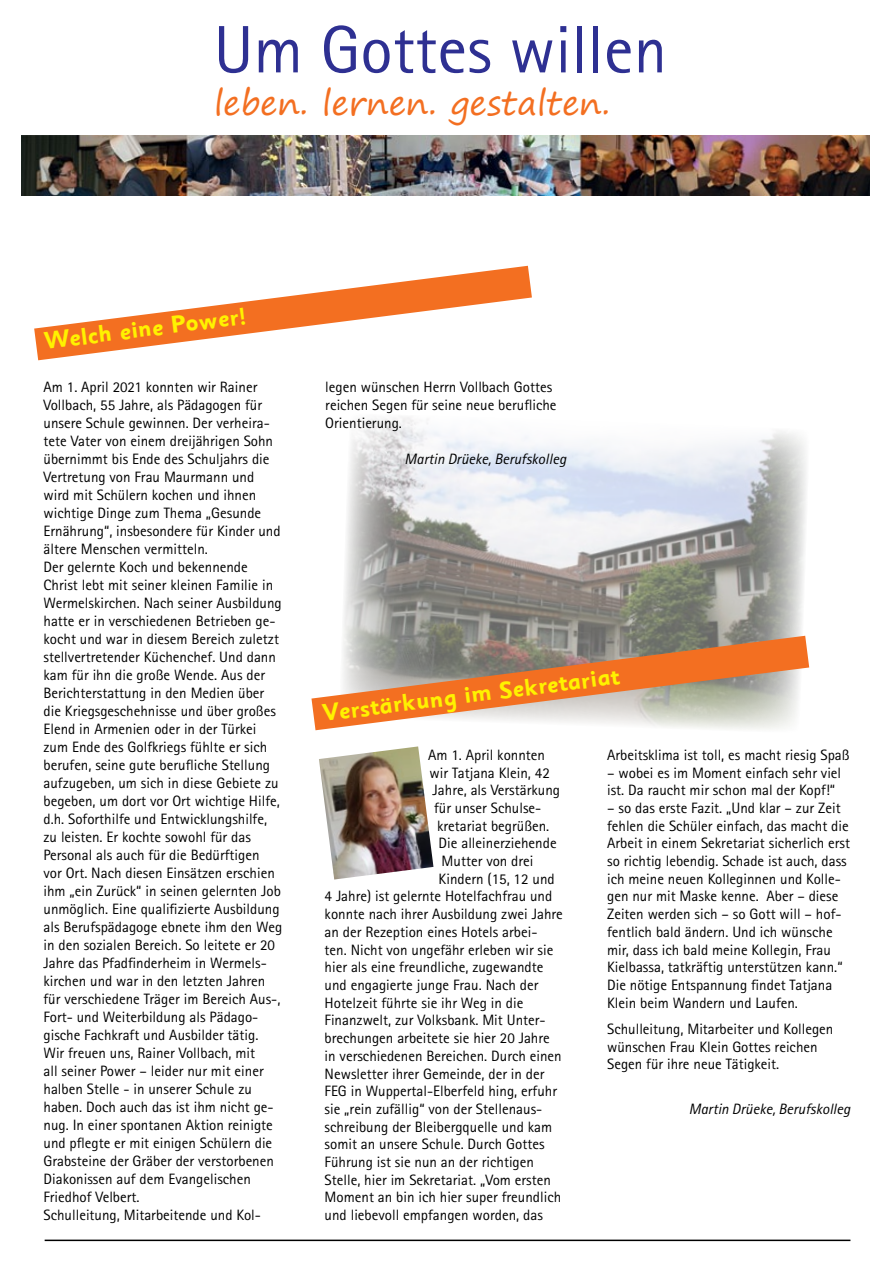
<style>
.page{position:relative;width:893px;height:1263px;background:#fff}
.page>*{position:absolute;margin:0;border:0;box-sizing:border-box;transform-origin:0 0}
.t1{font:67.05px "Rotis Sans Serif";color:#2e3092}
.t2{font:33.6px "Segoe Print";color:#f36f21}
.t3{font:700 24px "Sassoon Sans";color:#fff200}
.t4{font:15px/18px "Rotis Sans Serif";color:#000}
.t5{font:italic 15px "Rotis Sans Serif";color:#000}
</style>
<div class="page">
<img style="left:343px;top:417px;width:467px;height:251px">
<img style="left:21px;top:136px;width:849px;height:59px">
<svg style="left:34px;top:266px;width:498px;height:94px"></svg>
<img style="left:319px;top:746px;width:114px;height:133px">
<svg style="left:311px;top:636px;width:498px;height:94px;background:#cfa284"></svg>
<hr style="left:45px;top:1239px;width:805px;height:2px;background:#000">
<h1 class="t1" style="left:214px;top:10px;width:455px">Um Gottes willen</h1>
<h2 class="t2" style="left:214px;top:73px;width:398px">leben. lernen. gestalten.</h2>
<h3 class="t3" style="left:43px;top:326px;width:205px;rotate:-7deg">Welch eine Power!</h3>
<p class="t4" style="left:44px;top:378px;width:240px">Am 1. April 2021 konnten wir Rainer Vollbach, 55 Jahre, als Pädagogen für unsere Schule gewinnen. Der verheira&shy;tete Vater von einem dreijährigen Sohn übernimmt bis Ende des Schuljahrs die Vertretung von Frau Maurmann und wird mit Schülern kochen und ihnen wichtige Dinge zum Thema „Gesunde Ernährung“, insbesondere für Kinder und ältere Menschen vermitteln.<br>Der gelernte Koch und bekennende Christ lebt mit seiner kleinen Familie in Wermelskirchen. Nach seiner Ausbildung hatte er in verschiedenen Betrieben ge&shy;kocht und war in diesem Bereich zuletzt stellvertretender Küchenchef. Und dann kam für ihn die große Wende. Aus der Berichterstattung in den Medien über die Kriegsgeschehnisse und über großes Elend in Armenien oder in der Türkei zum Ende des Golfkriegs fühlte er sich berufen, seine gute berufliche Stellung aufzugeben, um sich in diese Gebiete zu begeben, um dort vor Ort wichtige Hilfe, d.h. Soforthilfe und Entwicklungshilfe, zu leisten. Er kochte sowohl für das Personal als auch für die Bedürftigen<br>vor Ort. Nach diesen Einsätzen erschien ihm „ein Zurück“ in seinen gelernten Job unmöglich. Eine qualifizierte Ausbildung als Berufspädagoge ebnete ihm den Weg in den sozialen Bereich. So leitete er 20<br>Jahre das Pfadfinderheim in Wermels&shy;kirchen und war in den letzten Jahren für verschiedene Träger im Bereich Aus-, Fort- und Weiterbildung als Pädago&shy;gische Fachkraft und Ausbilder tätig.<br>Wir freuen uns, Rainer Vollbach, mit<br>all seiner Power – leider nur mit einer halben Stelle - in unserer Schule zu haben. Doch auch das ist ihm nicht ge&shy;nug. In einer spontanen Aktion reinigte und pflegte er mit einigen Schülern die Grabsteine der Gräber der verstorbenen Diakonissen auf dem Evangelischen Friedhof Velbert.<br>Schulleitung, Mitarbeitende und Kol-</p>
<p class="t4" style="left:325px;top:378px;width:233px">legen wünschen Herrn Vollbach Gottes reichen Segen für seine neue berufliche<br>Orientierung.</p>
<p class="t5" style="left:405px;top:450px;width:163px">Martin Drüeke, Berufskolleg</p>
<h3 class="t3" style="left:321px;top:698px;width:301px;rotate:-7deg">Verstärkung im Sekretariat</h3>
<p class="t4" style="left:428px;top:746px;width:118px">Am 1. April konnten</p>
<p class="t4" style="left:430px;top:763px;width:122px">wir Tatjana Klein, 42</p>
<p class="t4" style="left:433px;top:781px;width:129px">Jahre, als Verstärkung</p>
<p class="t4" style="left:434px;top:799px;width:109px">für unser Schulse-</p>
<p class="t4" style="left:437px;top:816px;width:114px">kretariat begrüßen.</p>
<p class="t4" style="left:439px;top:834px;width:120px">Die alleinerziehende</p>
<p class="t4" style="left:442px;top:852px;width:93px">Mutter von drei</p>
<p class="t4" style="left:439px;top:870px;width:118px">Kindern (15, 12 und</p>
<p class="t4" style="left:325px;top:887px;width:229px">4 Jahre) ist gelernte Hotelfachfrau und</p>
<p class="t4" style="left:325px;top:905px;width:240px">konnte nach ihrer Ausbildung zwei Jahre</p>
<p class="t4" style="left:325px;top:923px;width:214px">an der Rezeption eines Hotels arbei-</p>
<p class="t4" style="left:325px;top:940px;width:230px">ten. Nicht von ungefähr erleben wir sie</p>
<p class="t4" style="left:325px;top:958px;width:220px">hier als eine freundliche, zugewandte</p>
<p class="t4" style="left:325px;top:976px;width:215px">und engagierte junge Frau. Nach der</p>
<p class="t4" style="left:325px;top:993px;width:200px">Hotelzeit führte sie ihr Weg in die</p>
<p class="t4" style="left:325px;top:1011px;width:223px">Finanzwelt, zur Volksbank. Mit Unter-</p>
<p class="t4" style="left:325px;top:1029px;width:227px">brechungen arbeitete sie hier 20 Jahre</p>
<p class="t4" style="left:325px;top:1047px;width:239px">in verschiedenen Bereichen. Durch einen</p>
<p class="t4" style="left:325px;top:1064px;width:221px">Newsletter ihrer Gemeinde, der in der</p>
<p class="t4" style="left:325px;top:1082px;width:234px">FEG in Wuppertal-Elberfeld hing, erfuhr</p>
<p class="t4" style="left:325px;top:1100px;width:219px">sie „rein zufällig“ von der Stellenaus-</p>
<p class="t4" style="left:325px;top:1117px;width:229px">schreibung der Bleibergquelle und kam</p>
<p class="t4" style="left:325px;top:1135px;width:221px">somit an unsere Schule. Durch Gottes</p>
<p class="t4" style="left:325px;top:1153px;width:211px">Führung ist sie nun an der richtigen</p>
<p class="t4" style="left:325px;top:1170px;width:228px">Stelle, hier im Sekretariat. „Vom ersten</p>
<p class="t4" style="left:325px;top:1188px;width:238px">Moment an bin ich hier super freundlich</p>
<p class="t4" style="left:325px;top:1206px;width:220px">und liebevoll empfangen worden, das</p>
<p class="t4" style="left:607px;top:746px;width:244px">Arbeitsklima ist toll, es macht riesig Spaß</p>
<p class="t4" style="left:607px;top:763px;width:236px">– wobei es im Moment einfach sehr viel ist. Da raucht mir schon mal der Kopf!“</p>
<p class="t4" style="left:607px;top:799px;width:245px">– so das erste Fazit. „Und klar – zur Zeit fehlen die Schüler einfach, das macht die Arbeit in einem Sekretariat sicherlich erst so richtig lebendig. Schade ist auch, dass ich meine neuen Kolleginnen und Kolle&shy;gen nur mit Maske kenne. Aber – diese Zeiten werden sich – so Gott will – hof&shy;fentlich bald ändern. Und ich wünsche mir, dass ich bald meine Kollegin, Frau Kielbassa, tatkräftig unterstützen kann.“ Die nötige Entspannung findet Tatjana Klein beim Wandern und Laufen.</p>
<p class="t4" style="left:607px;top:1020px;width:228px">Schulleitung, Mitarbeiter und Kollegen wünschen Frau Klein Gottes reichen<br>Segen für ihre neue Tätigkeit.</p>
<p class="t5" style="left:689px;top:1099px;width:163px">Martin Drüeke, Berufskolleg</p>
</div>
